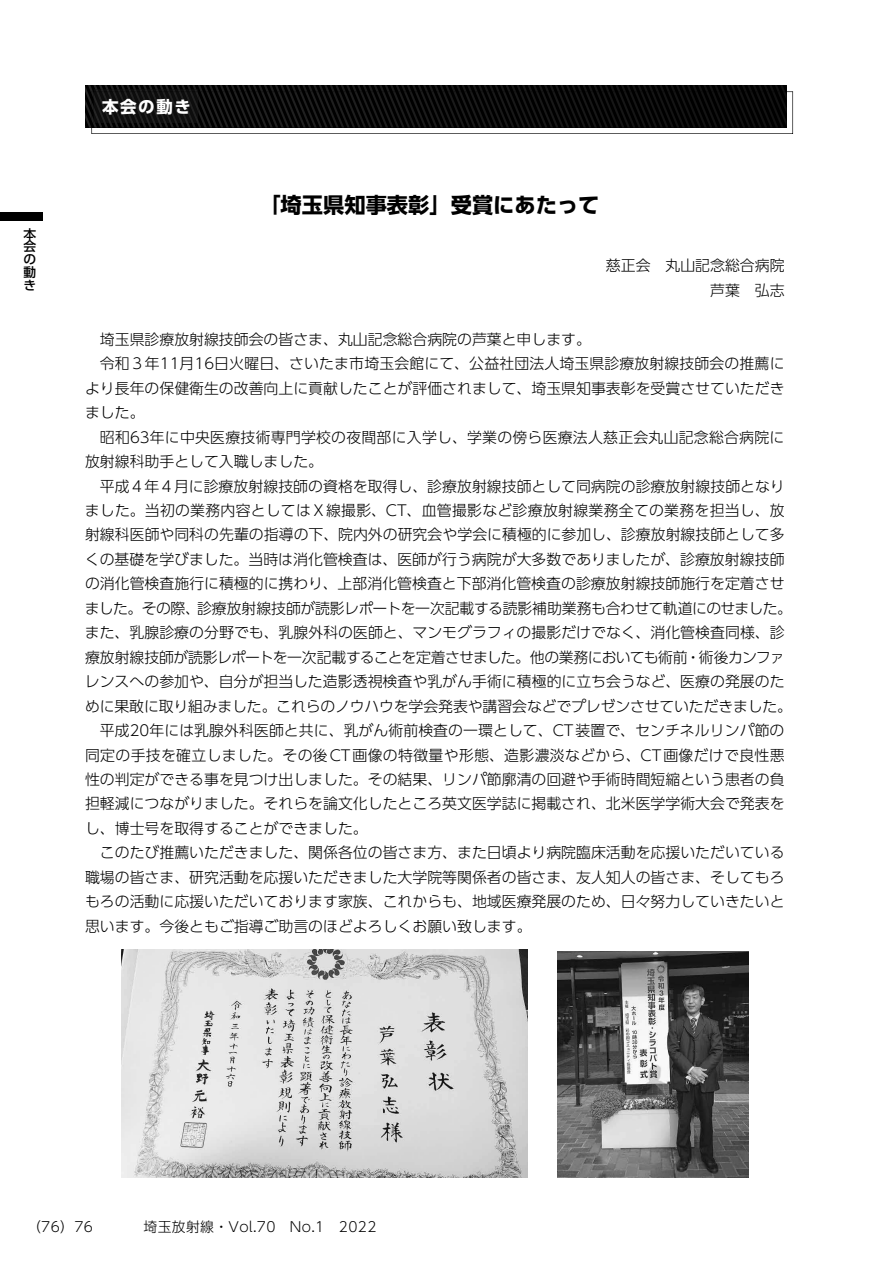
<style>
.page{position:relative;width:893px;height:1263px;background:#fff}
.page>*{position:absolute;margin:0;border:0;box-sizing:border-box;transform-origin:0 0}
.t1{font:700 21.3px "UD Shin Go Pr 6";color:#000}
.t2{font:700 16.5px "UD Shin Go Pr 6";letter-spacing:.1em;color:#fff}
.t3{font:300 14.85px/24.5px "UD Shin Go Pr 6";color:#000;text-align:right}
.t4{font:300 14.85px "UD Shin Go Pr 6";letter-spacing:.02em;color:#000}
.t5{font:300 14.85px "UD Shin Go Pr 6";letter-spacing:-.03em;color:#000}
.t6{font:300 14.85px "UD Shin Go Pr 6";letter-spacing:-.035em;color:#000}
.t7{font:300 13.8px "UD Shin Go Pr 6";letter-spacing:.025em;color:#000}
.t8{font:500 12.75px/12.8px "UD Shin Go Pr 6";color:#000;text-align:justify}
</style>
<div class="page">
<svg style="left:85px;top:85px;width:708px;height:49px;background:#272727"></svg>
<img style="left:122px;top:949px;width:406px;height:229px">
<img style="left:558px;top:951px;width:190px;height:227px">
<div style="left:0;top:213px;width:43px;height:8px;background:#000"></div>
<p class="t8" style="left:23px;top:227px;width:14px">本会の動き</p>
<p class="t2" style="left:102px;top:93px;width:90px">本会の動き</p>
<h1 class="t1" style="left:259px;top:187px;width:342px">「埼玉県知事表彰」受賞にあたって</h1>
<p class="t3" style="left:606px;top:253px;width:180px">慈正会　丸山記念総合病院芦葉　弘志</p>
<p class="t3" style="left:100px;top:326px;width:493px">埼玉県診療放射線技師会の皆さま、丸山記念総合病院の芦葉と申します。</p>
<p class="t3" style="left:100px;top:351px;width:686px">令和３年11月16日火曜日、さいたま市埼玉会館にて、公益社団法人埼玉県診療放射線技師会の推薦に</p>
<p class="t3" style="left:85px;top:375px;width:701px">より長年の保健衛生の改善向上に貢献したことが評価されまして、埼玉県知事表彰を受賞させていただき</p>
<p class="t3" style="left:85px;top:400px;width:61px">ました。</p>
<p class="t3" style="left:100px;top:424px;width:686px">昭和63年に中央医療技術専門学校の夜間部に入学し、学業の傍ら医療法人慈正会丸山記念総合病院に</p>
<p class="t3" style="left:85px;top:449px;width:240px">放射線科助手として入職しました。</p>
<p class="t3" style="left:100px;top:473px;width:686px">平成４年４月に診療放射線技師の資格を取得し、診療放射線技師として同病院の診療放射線技師となり</p>
<p class="t4" style="left:85px;top:498px;width:701px">ました。当初の業務内容としてはＸ線撮影、CT、血管撮影など診療放射線業務全ての業務を担当し、放</p>
<p class="t3" style="left:85px;top:522px;width:701px">射線科医師や同科の先輩の指導の下、院内外の研究会や学会に積極的に参加し、診療放射線技師として多</p>
<p class="t3" style="left:85px;top:546px;width:701px">くの基礎を学びました。当時は消化管検査は、医師が行う病院が大多数でありましたが、診療放射線技師</p>
<p class="t3" style="left:85px;top:571px;width:701px">の消化管検査施行に積極的に携わり、上部消化管検査と下部消化管検査の診療放射線技師施行を定着させ</p>
<p class="t5" style="left:85px;top:596px;width:709px">ました。その際、診療放射線技師が読影レポートを一次記載する読影補助業務も合わせて軌道にのせました。</p>
<p class="t3" style="left:85px;top:620px;width:701px">また、乳腺診療の分野でも、乳腺外科の医師と、マンモグラフィの撮影だけでなく、消化管検査同様、診</p>
<p class="t6" style="left:85px;top:645px;width:701px">療放射線技師が読影レポートを一次記載することを定着させました。他の業務においても術前・術後カンファ</p>
<p class="t3" style="left:85px;top:669px;width:701px">レンスへの参加や、自分が担当した造影透視検査や乳がん手術に積極的に立ち会うなど、医療の発展のた</p>
<p class="t3" style="left:85px;top:693px;width:709px">めに果敢に取り組みました。これらのノウハウを学会発表や講習会などでプレゼンさせていただきました。</p>
<p class="t3" style="left:100px;top:718px;width:686px">平成20年には乳腺外科医師と共に、乳がん術前検査の一環として、CT装置で、センチネルリンパ節の</p>
<p class="t4" style="left:85px;top:743px;width:701px">同定の手技を確立しました。その後 CT画像の特徴量や形態、造影濃淡などから、CT画像だけで良性悪</p>
<p class="t3" style="left:85px;top:766px;width:701px">性の判定ができる事を見つけ出しました。その結果、リンパ節廓清の回避や手術時間短縮という患者の負</p>
<p class="t3" style="left:85px;top:791px;width:701px">担軽減につながりました。それらを論文化したところ英文医学誌に掲載され、北米医学学術大会で発表を</p>
<p class="t3" style="left:85px;top:815px;width:284px">し、博士号を取得することができました。</p>
<p class="t3" style="left:100px;top:840px;width:686px">このたび推薦いただきました、関係各位の皆さま方、また日頃より病院臨床活動を応援いただいている</p>
<p class="t3" style="left:85px;top:864px;width:701px">職場の皆さま、研究活動を応援いただきました大学院等関係者の皆さま、友人知人の皆さま、そしてもろ</p>
<p class="t3" style="left:85px;top:889px;width:701px">もろの活動に応援いただいております家族、これからも、地域医療発展のため、日々努力していきたいと</p>
<p class="t3" style="left:85px;top:913px;width:448px">思います。今後ともご指導ご助言のほどよろしくお願い致します。</p>
<p class="t7" style="left:27px;top:1215px;width:67px">（76）76</p>
<p class="t7" style="left:144px;top:1215px;width:234px">埼玉放射線・Vol.70　No.1　2022</p>
</div>
